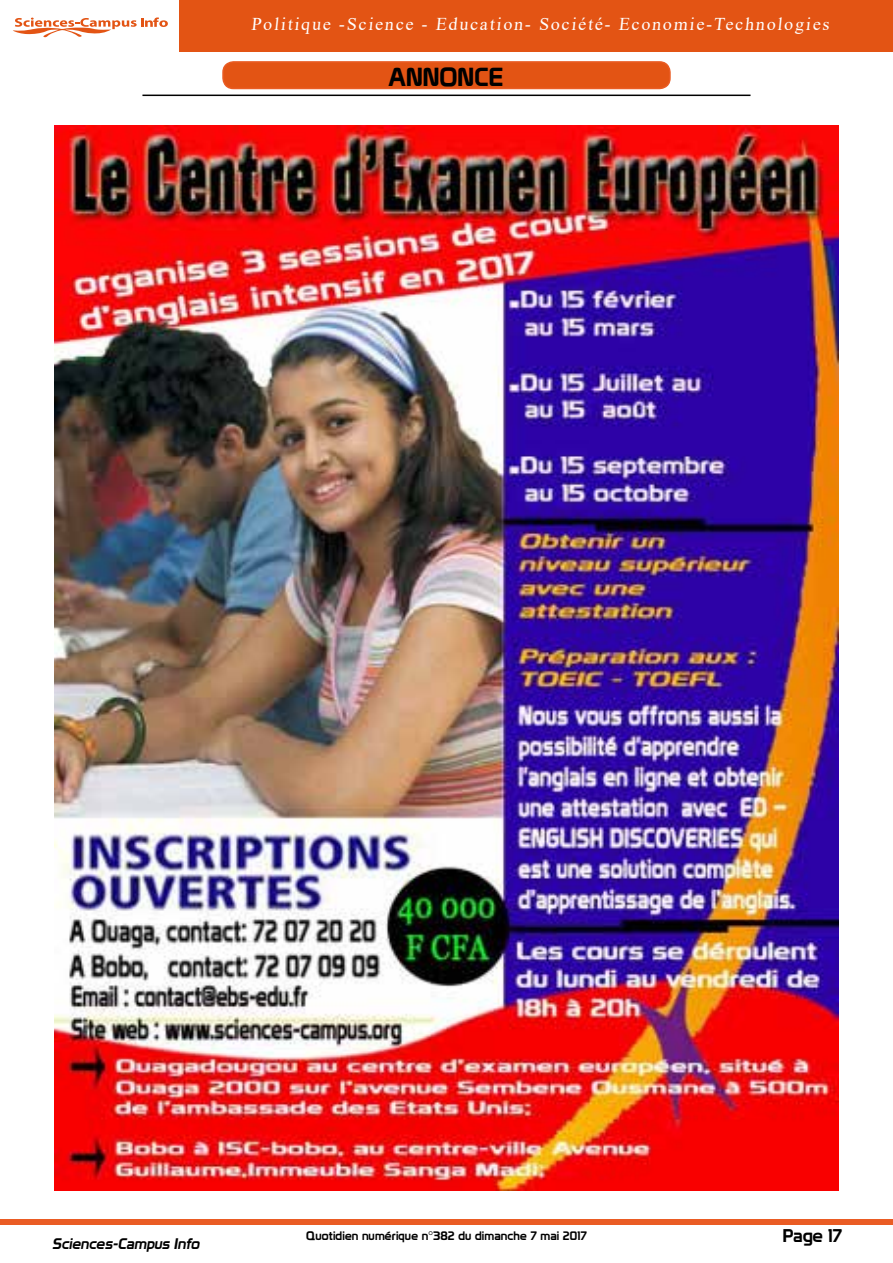
<style>
.page{position:relative;width:893px;height:1263px;background:#fff}
.page>*{position:absolute;margin:0;border:0;box-sizing:border-box;transform-origin:0 0}
.t1{font:25.5px "Prototype";color:#000}
.t2{font:18px "Times New Roman";color:#fff}
.t3{font:18px "Prototype";color:#000}
.t4{font:italic 15px "Prototype";color:#000}
.t5{font:12px "Prototype";letter-spacing:.01em;color:#000}
</style>
<div class="page">
<div style="left:0;top:1219px;width:893px;height:6px;background:#ea5c24"></div>
<svg style="left:13px;top:18px;width:155px;height:19px"></svg>
<div style="left:180px;top:0;width:713px;height:52px;background:#e35414"></div>
<hr style="left:142px;top:95px;width:608px;height:1px;background:#000">
<div style="left:223px;top:62px;width:447px;height:26px;background:#e35414;border-radius:10px"></div>
<div style="left:222px;top:61px;width:449px;height:28px;border:2px solid #ea5c24;border-radius:10px"></div>
<img style="left:54px;top:125px;width:785px;height:1066px">
<p class="t2" style="left:251px;top:11px;width:582px">Politique -Science - Education- Société- Economie-Technologies</p>
<h1 class="t1" style="left:388px;top:61px;width:117px">ANNONCE</h1>
<p class="t4" style="left:52px;top:1234px;width:152px">Sciences-Campus Info</p>
<p class="t3" style="left:783px;top:1225px;width:61px">Page 17</p>
<p class="t5" style="left:306px;top:1228px;width:282px">Quotidien numérique n°382 du dimanche 7 mai 2017</p>
</div>
